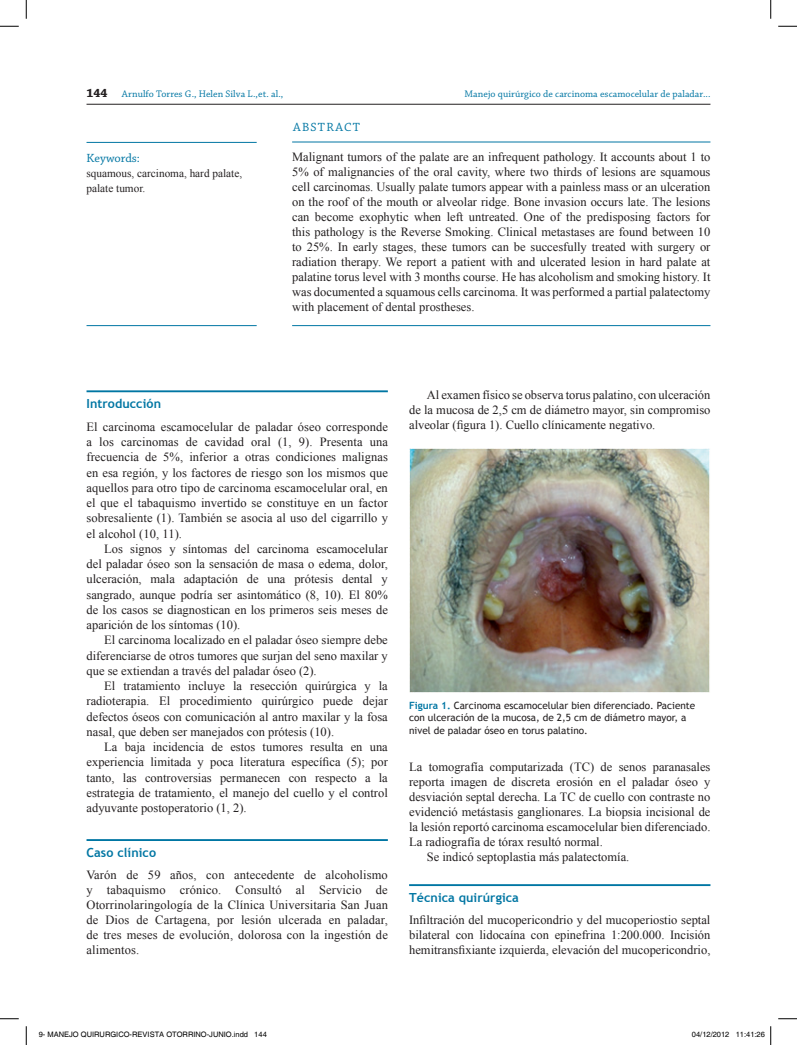
<style>
.page{position:relative;width:797px;height:1045px;background:#fff}
.page>*{position:absolute;margin:0;border:0;box-sizing:border-box;transform-origin:0 0}
.t1{font:12.5px/15.2px "Times New Roman";color:#231f20;text-align:justify}
.t2{font:700 12.5px "Trebuchet MS";letter-spacing:.005em;color:#0076a3}
.t3{font:12.5px "Chaparral Pro";letter-spacing:.05em;color:#0076a3}
.t4{font:11.25px/15px "Times New Roman";color:#231f20}
.t5{font:10px/12.5px "Trebuchet MS";color:#231f20}
.t6{font:10px "Chaparral Pro";letter-spacing:.005em;color:#0076a3}
.t7{font:7.5px "Helvetica";color:#000}
.s1{font-weight:700;font-size:12.5px;color:#231f20}
.s2{font-weight:700;color:#0076a3}
</style>
<div class="page">
<hr style="left:86px;top:104px;width:624px;height:1px;background:#231f20">
<hr style="left:292px;top:142px;width:418px;height:1px;background:#0076a3">
<hr style="left:292px;top:325px;width:418px;height:1px;background:#0076a3">
<hr style="left:409px;top:884px;width:301px;height:2px;background:#0076a3">
<img style="left:409px;top:449px;width:301px;height:243px">
<hr style="left:86px;top:142px;width:171px;height:1px;background:#0076a3">
<hr style="left:86px;top:325px;width:171px;height:1px;background:#0076a3">
<hr style="left:86px;top:390px;width:302px;height:2px;background:#0076a3">
<hr style="left:86px;top:839px;width:302px;height:2px;background:#0076a3">
<svg style="left:0;top:25px;width:19px;height:2px"></svg>
<svg style="left:778px;top:25px;width:19px;height:2px"></svg>
<svg style="left:0;top:1018px;width:19px;height:1px"></svg>
<svg style="left:778px;top:1018px;width:19px;height:1px"></svg>
<svg style="left:25px;top:0;width:2px;height:19px"></svg>
<svg style="left:25px;top:1026px;width:2px;height:19px"></svg>
<svg style="left:770px;top:0;width:1px;height:19px"></svg>
<svg style="left:770px;top:1026px;width:1px;height:19px"></svg>
<p class="t6" style="left:86px;top:88px;width:198px"><span class="s1">144</span> Arnulfo Torres G., Helen Silva L.,et. al.,</p>
<p class="t6" style="left:464px;top:88px;width:247px">Manejo quirúrgico de carcinoma escamocelular de paladar...</p>
<p class="t3" style="left:293px;top:120px;width:68px">ABST RACT</p>
<p class="t1" style="left:292px;top:149px;width:420px">Malignant tumors of the palate are an infrequent pathology. It accounts about 1 to 5% of malignancies of the oral cavity, where two thirds of lesions are squamous cell carcinomas. Usually palate tumors appear with a painless mass or an ulceration on the roof of the mouth or alveolar ridge. Bone invasion occurs late. The lesions can become exophytic when left untreated. One of the predisposing factors for this pathology is the Reverse Smoking. Clinical metastases are found between 10 to 25%. In early stages, these tumors can be succesfully treated with surgery or radiation therapy. We report a patient with and ulcerated lesion in hard palate at palatine torus level with 3 months course. He has alcoholism and smoking history. It was documented a squamous cells carcinoma. It was performed a partial palatectomy with placement of dental prostheses.</p>
<p class="t3" style="left:86px;top:151px;width:55px">Keywords:</p>
<p class="t4" style="left:86px;top:166px;width:157px">squamous, carcinoma, hard palate, palate tumor.</p>
<p class="t2" style="left:86px;top:396px;width:76px">Introducción</p>
<p class="t1" style="left:86px;top:419px;width:303px">El carcinoma escamocelular de paladar óseo corresponde a los carcinomas de cavidad oral (1, 9). Presenta una frecuencia de 5%, inferior a otras condiciones malignas en esa región, y los factores de riesgo son los mismos que aquellos para otro tipo de carcinoma escamocelular oral, en el que el tabaquismo invertido se constituye en un factor sobresaliente (1). También se asocia al uso del cigarrillo y el alcohol (10, 11).</p>
<p class="t1" style="left:86px;top:541px;width:303px;text-indent:18px">Los signos y síntomas del carcinoma escamocelular del paladar óseo son la sensación de masa o edema, dolor, ulceración, mala adaptación de una prótesis dental y sangrado, aunque podría ser asintomático (8, 10). El 80% de los casos se diagnostican en los primeros seis meses de aparición de los síntomas (10).</p>
<p class="t1" style="left:86px;top:632px;width:303px;text-indent:18px">El carcinoma localizado en el paladar óseo siempre debe diferenciarse de otros tumores que surjan del seno maxilar y que se extiendan a través del paladar óseo (2).</p>
<p class="t1" style="left:86px;top:678px;width:303px;text-indent:18px">El tratamiento incluye la resección quirúrgica y la radioterapia. El procedimiento quirúrgico puede dejar defectos óseos con comunicación al antro maxilar y la fosa nasal, que deben ser manejados con prótesis (10).</p>
<p class="t1" style="left:86px;top:739px;width:303px;text-indent:18px">La baja incidencia de estos tumores resulta en una experiencia limitada y poca literatura específica (5); por tanto, las controversias permanecen con respecto a la estrategia de tratamiento, el manejo del cuello y el control adyuvante postoperatorio (1, 2).</p>
<p class="t2" style="left:86px;top:844px;width:71px">Caso clínico</p>
<p class="t1" style="left:86px;top:867px;width:303px">Varón de 59 años, con antecedente de alcoholismo y tabaquismo crónico. Consultó al Servicio de Otorrinolaringología de la Clínica Universitaria San Juan de Dios de Cartagena, por lesión ulcerada en paladar, de tres meses de evolución, dolorosa con la ingestión de alimentos.</p>
<p class="t1" style="left:409px;top:387px;width:303px;text-indent:18px">Al examen físico se observa torus palatino, con ulceración de la mucosa de 2,5 cm de diámetro mayor, sin compromiso alveolar (figura 1). Cuello clínicamente negativo.</p>
<p class="t5" style="left:409px;top:699px;width:288px"><span class="s2">Figura 1.</span> Carcinoma escamocelular bien diferenciado. Paciente con ulceración de la mucosa, de 2,5 cm de diámetro mayor, a nivel de paladar óseo en torus palatino.</p>
<p class="t1" style="left:409px;top:759px;width:303px">La tomografía computarizada (TC) de senos paranasales</p>
<p class="t1" style="left:409px;top:774px;width:303px">reporta imagen de discreta erosión en el paladar óseo y</p>
<p class="t1" style="left:409px;top:789px;width:303px">desviación septal derecha. La TC de cuello con contraste no</p>
<p class="t1" style="left:409px;top:804px;width:303px">evidenció metástasis ganglionares. La biopsia incisional de</p>
<p class="t1" style="left:409px;top:819px;width:303px">la lesión reportó carcinoma escamocelular bien diferenciado.</p>
<p class="t1" style="left:409px;top:834px;width:195px">La radiografía de tórax resultó normal.</p>
<p class="t1" style="left:427px;top:849px;width:204px">Se indicó septoplastia más palatectomía.</p>
<p class="t2" style="left:409px;top:889px;width:111px">Técnica quirúrgica</p>
<p class="t1" style="left:409px;top:912px;width:303px">Infiltración del mucopericondrio y del mucoperiostio septal bilateral con lidocaína con epinefrina 1:200.000. Incisión hemitransfixiante izquierda, elevación del mucopericondrio,</p>
<p class="t7" style="left:39px;top:1030px;width:229px">9- MANEJO QUIRURGICO-REVISTA OTORRINO-JUNIO.indd 144</p>
<p class="t7" style="left:692px;top:1030px;width:74px">04/12/2012 11:41:26</p>
</div>
